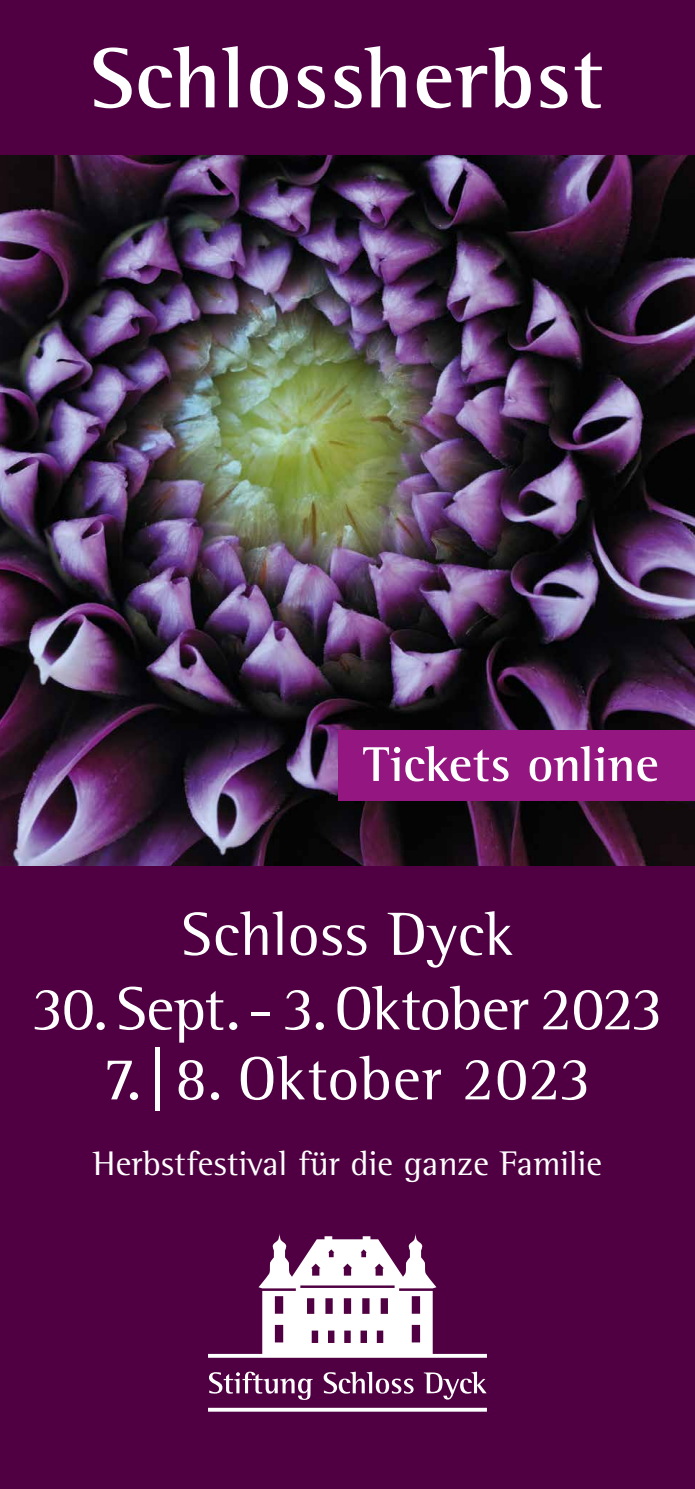
<style>
.page{position:relative;width:695px;height:1489px;background:#fff}
.page>*{position:absolute;margin:0;border:0;box-sizing:border-box;transform-origin:0 0}
.t1{font:700 87.5px "Rotis Semi Serif Pro";letter-spacing:.015em;color:#fff}
.t2{font:62.5px "Rotis Semi Serif Pro";color:#fff}
.t3{font:62.5px "Rotis Semi Serif Pro";letter-spacing:-.025em;color:#fff}
.t4{font:700 50px "Rotis Semi Serif Pro";color:#fff}
.t5{font:35px "Rotis Semi Serif Pro";letter-spacing:.005em;color:#fff}
</style>
<div class="page">
<div style="left:0;top:0;width:694px;height:1488px;background:#500042"></div>
<svg style="left:208px;top:1234px;width:279px;height:177px"></svg>
<img style="left:0;top:156px;width:694px;height:709px">
<div style="left:339px;top:730px;width:355px;height:71px;background:#941680"></div>
<h1 class="t1" style="left:90px;top:25px;width:515px">Schlossherbst</h1>
<h3 class="t4" style="left:363px;top:733px;width:297px">Tickets online</h3>
<h2 class="t2" style="left:181px;top:895px;width:333px">Schloss Dyck</h2>
<h2 class="t3" style="left:32px;top:970px;width:633px">30. Sept. - 3. Oktober 2023</h2>
<h2 class="t2" style="left:103px;top:1040px;width:489px">7. | 8. Oktober 2023</h2>
<p class="t5" style="left:93px;top:1141px;width:510px">Herbstfestival für die ganze Familie</p>
</div>
